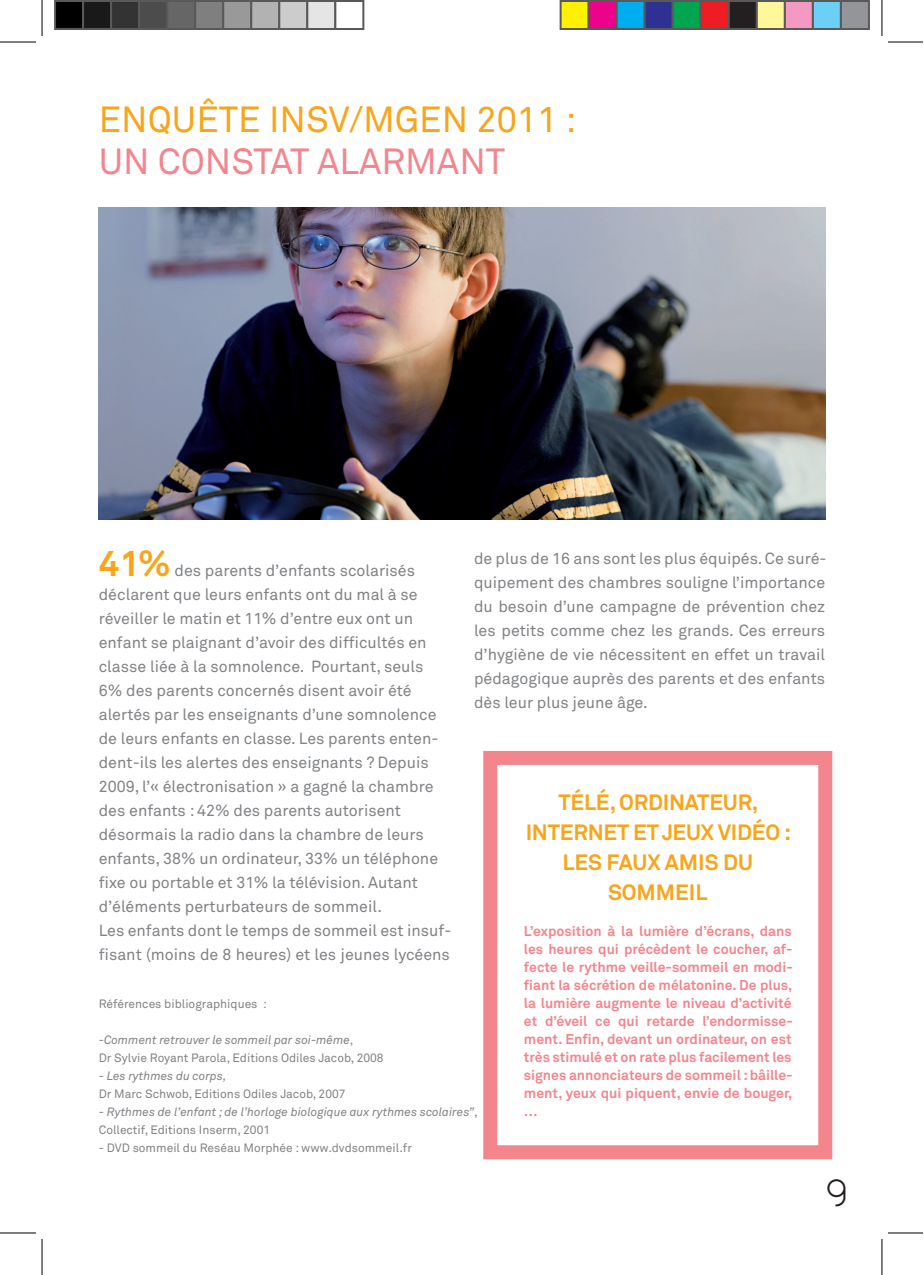
<style>
.page{position:relative;width:924px;height:1275px;background:#fff}
.page>*{position:absolute;margin:0;border:0;box-sizing:border-box;transform-origin:0 0}
.t1{font:40px "Estilo";color:#231f20}
.t2{font:36px "Akkurat";color:#f9a51b}
.t3{font:36px "Akkurat";color:#f3858d}
.t4{font:700 36px "Akkurat";color:#f9a51b}
.t5{font:700 22px/30px "Akkurat";letter-spacing:-.01em;color:#f9a51b;text-align:center}
.t6{font:16px/24px "Akkurat";color:#808285}
.t7{font:700 14px/18px "Akkurat";color:#f3858d;text-align:justify}
.t8{font:12px/18px "Akkurat";color:#808285}
.t9{font:italic 12px/18px "Akkurat";color:#808285}
.s1{font-style:italic}
.s2{font-style:normal}
</style>
<div class="page">
<img style="left:99px;top:208px;width:725px;height:312px">
<div style="left:483px;top:751px;width:348px;height:408px;border:14px solid #f3858d"></div>
<hr style="left:0;top:42px;width:36px;height:1px;background:#000">
<hr style="left:887px;top:42px;width:35px;height:1px;background:#000">
<hr style="left:0;top:1232px;width:36px;height:1px;background:#000">
<hr style="left:887px;top:1232px;width:35px;height:1px;background:#000">
<hr style="left:42px;top:1px;width:1px;height:35px;background:#000">
<hr style="left:42px;top:1239px;width:1px;height:36px;background:#000">
<hr style="left:881px;top:1px;width:1px;height:35px;background:#000">
<hr style="left:881px;top:1239px;width:1px;height:36px;background:#000">
<div style="left:55px;top:1px;width:28px;height:28px;background:#000"></div>
<div style="left:54px;top:1px;width:30px;height:29px;border:2px solid #595959"></div>
<div style="left:83px;top:1px;width:28px;height:28px;background:#191919"></div>
<div style="left:82px;top:1px;width:30px;height:29px;border:2px solid #595959"></div>
<div style="left:111px;top:1px;width:28px;height:28px;background:#333"></div>
<div style="left:110px;top:1px;width:30px;height:29px;border:2px solid #595959"></div>
<div style="left:139px;top:1px;width:28px;height:28px;background:#4c4c4c"></div>
<div style="left:138px;top:1px;width:30px;height:29px;border:2px solid #595959"></div>
<div style="left:167px;top:1px;width:28px;height:28px;background:#666"></div>
<div style="left:166px;top:1px;width:30px;height:29px;border:2px solid #595959"></div>
<div style="left:195px;top:1px;width:28px;height:28px;background:#7f7f7f"></div>
<div style="left:194px;top:1px;width:30px;height:29px;border:2px solid #595959"></div>
<div style="left:223px;top:1px;width:28px;height:28px;background:#999"></div>
<div style="left:222px;top:1px;width:30px;height:29px;border:2px solid #595959"></div>
<div style="left:251px;top:1px;width:28px;height:28px;background:#b2b2b2"></div>
<div style="left:250px;top:1px;width:30px;height:29px;border:2px solid #595959"></div>
<div style="left:279px;top:1px;width:28px;height:28px;background:#ccc"></div>
<div style="left:278px;top:1px;width:30px;height:29px;border:2px solid #595959"></div>
<div style="left:307px;top:1px;width:28px;height:28px;background:#e5e5e5"></div>
<div style="left:306px;top:1px;width:30px;height:29px;border:2px solid #595959"></div>
<div style="left:334px;top:1px;width:30px;height:29px;border:2px solid #595959"></div>
<div style="left:560px;top:1px;width:28px;height:28px;background:#fff101"></div>
<div style="left:559px;top:1px;width:30px;height:29px;border:2px solid #595959"></div>
<div style="left:588px;top:1px;width:28px;height:28px;background:#ed028c"></div>
<div style="left:587px;top:1px;width:30px;height:29px;border:2px solid #595959"></div>
<div style="left:616px;top:1px;width:28px;height:28px;background:#00aeef"></div>
<div style="left:615px;top:1px;width:30px;height:29px;border:2px solid #595959"></div>
<div style="left:644px;top:1px;width:28px;height:28px;background:#2e3092"></div>
<div style="left:643px;top:1px;width:30px;height:29px;border:2px solid #595959"></div>
<div style="left:672px;top:1px;width:28px;height:28px;background:#00a54f"></div>
<div style="left:671px;top:1px;width:30px;height:29px;border:2px solid #595959"></div>
<div style="left:700px;top:1px;width:28px;height:28px;background:#ee1d23"></div>
<div style="left:699px;top:1px;width:30px;height:29px;border:2px solid #595959"></div>
<div style="left:728px;top:1px;width:28px;height:28px;background:#231f20"></div>
<div style="left:727px;top:1px;width:30px;height:29px;border:2px solid #595959"></div>
<div style="left:756px;top:1px;width:28px;height:28px;background:#fff79a"></div>
<div style="left:755px;top:1px;width:30px;height:29px;border:2px solid #595959"></div>
<div style="left:784px;top:1px;width:28px;height:28px;background:#f499c2"></div>
<div style="left:783px;top:1px;width:30px;height:29px;border:2px solid #595959"></div>
<div style="left:812px;top:1px;width:28px;height:28px;background:#6bcff6"></div>
<div style="left:811px;top:1px;width:30px;height:29px;border:2px solid #595959"></div>
<div style="left:840px;top:1px;width:28px;height:28px;background:#939598"></div>
<div style="left:839px;top:1px;width:30px;height:29px;border:2px solid #595959"></div>
<h2 class="t2" style="left:99px;top:98px;width:479px">ENQUÊTE INSV/MGEN 2011 :</h2>
<h2 class="t3" style="left:99px;top:140px;width:408px">UN CONSTAT ALARMANT</h2>
<h2 class="t4" style="left:99px;top:541px;width:73px">41%</h2>
<p class="t6" style="left:99px;top:559px;width:354px;text-indent:76px">des parents d’enfants scolarisés déclarent que leurs enfants ont du mal à se réveiller le matin et 11% d’entre eux ont un enfant se plaignant d’avoir des difficultés en classe liée à la somnolence. Pourtant, seuls<br>6% des parents concernés disent avoir été alertés par les enseignants d’une somnolence de leurs enfants en classe. Les parents enten&shy;dent-ils les alertes des enseignants ? Depuis 2009, l’« électronisation » a gagné la chambre des enfants : 42% des parents autorisent désormais la radio dans la chambre de leurs enfants, 38% un ordinateur, 33% un téléphone fixe ou portable et 31% la télévision. Autant d’éléments perturbateurs de sommeil.<br>Les enfants dont le temps de sommeil est insuf&shy;fisant (moins de 8 heures) et les jeunes lycéens</p>
<p class="t6" style="left:474px;top:547px;width:354px;text-align:justify">de plus de 16 ans sont les plus équipés. Ce suré&shy;quipement des chambres souligne l’importance du besoin d’une campagne de prévention chez les petits comme chez les grands. Ces erreurs d’hygiène de vie nécessitent en effet un travail pédagogique auprès des parents et des enfants dès leur plus jeune âge.</p>
<p class="t8" style="left:99px;top:995px;width:169px">Références bibliographiques :</p>
<p class="t8" style="left:99px;top:1031px;width:286px">-<span class="s1">Comment retrouver le sommeil par soi-même</span>,<br>Dr Sylvie Royant Parola, Editions Odiles Jacob, 2008</p>
<p class="t8" style="left:99px;top:1067px;width:248px">- <span class="s1">Les rythmes du corps,<br></span>Dr Marc Schwob, Editions Odiles Jacob, 2007</p>
<p class="t9" style="left:99px;top:1103px;width:380px"><span class="s2">-</span> Rythmes de l’enfant ; de l’horloge biologique aux rythmes scolaires”<span class="s2">,<br>Collectif, Editions Inserm, 2001</span></p>
<p class="t8" style="left:99px;top:1139px;width:314px">- DVD sommeil du Reséau Morphée : www.dvdsommeil.fr</p>
<h3 class="t5" style="left:525px;top:787px;width:267px">TÉLÉ, ORDINATEUR,<br>INTERNET ET JEUX VIDÉO :<br>LES FAUX AMIS DU<br>SOMMEIL</h3>
<p class="t7" style="left:523px;top:922px;width:270px">L’exposition à la lumière d’écrans, dans les heures qui précèdent le coucher, af&shy;fecte le rythme veille-sommeil en modi&shy;fiant la sécrétion de mélatonine. De plus, la lumière augmente le niveau d’activité et d’éveil ce qui retarde l’endormisse&shy;ment. Enfin, devant un ordinateur, on est très stimulé et on rate plus facilement les signes annonciateurs de sommeil : bâille&shy;ment, yeux qui piquent, envie de bouger, …</p>
<h1 class="t1" style="left:824px;top:1168px;width:25px">9</h1>
</div>
